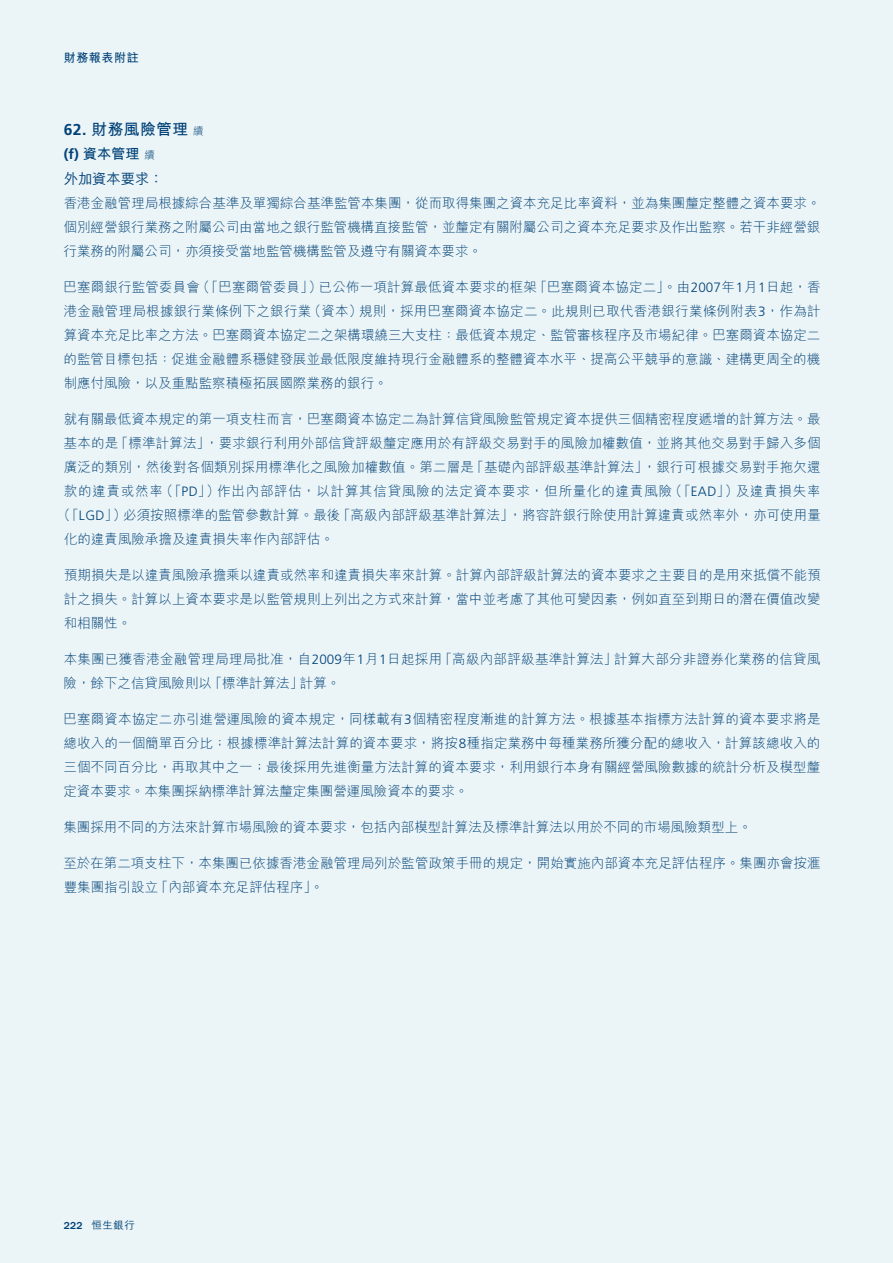
<style>
.page{position:relative;width:893px;height:1263px;background:#ebf4f7}
.page>*{position:absolute;margin:0;border:0;box-sizing:border-box;transform-origin:0 0}
.t1{font:700 15.75px "M Hei HK";letter-spacing:.025em;color:#004277}
.t2{font:500 14.25px/24.6px "M Hei HK";color:#004277}
.t3{font:300 13.5px/24px "M Hei HK";color:#004277;text-align:justify}
.t4{font:300 13.5px/24px "M Hei HK";letter-spacing:.02em;color:#004277}
.t5{font:300 13.5px "M Hei HK";letter-spacing:.06em;color:#004277}
.t6{font:700 12px "M Hei HK";letter-spacing:.05em;color:#004277}
.t7{font:500 10.5px "M Hei HK";color:#004277}
.s1{font-family:"Frutiger LT Std"}
.s2{font-weight:300;font-size:10.5px}
.s3{font-family:"Frutiger LT Std";font-weight:700}
.s4{font-weight:700}
.s5{font-family:"ITC Franklin Gothic Std"}
</style>
<div class="page">
<p class="t6" style="left:64px;top:49px;width:76px">財務報表附註</p>
<p class="t1" style="left:64px;top:118px;width:141px"><span class="s1">62.</span> 財務風險管理<span class="s2">續</span></p>
<p class="t2" style="left:64px;top:141px;width:101px"><span class="s3">(f)</span> <span class="s4">資本管理</span><span class="s2">續</span>外加資本要求：</p>
<p class="t3" style="left:63px;top:190px;width:758px">香港金融管理局根據綜合基準及單獨綜合基準監管本集團，從而取得集團之資本充足比率資料，並為集團釐定整體之資本要求。個別經營銀行業務之附屬公司由當地之銀行監管機構直接監管，並釐定有關附屬公司之資本充足要求及作出監察。若干非經營銀行業務的附屬公司，亦須接受當地監管機構監管及遵守有關資本要求。</p>
<p class="t3" style="left:63px;top:274px;width:759px">巴塞爾銀行監管委員會（「巴塞爾管委員」）已公佈一項計算最低資本要求的框架「巴塞爾資本協定二」。由<span class="s1">2007</span>年<span class="s1">1</span>月<span class="s1">1</span>日起，香港金融管理局根據銀行業條例下之銀行業（資本）規則，採用巴塞爾資本協定二。此規則已取代香港銀行業條例附表<span class="s1">3</span>，作為計算資本充足比率之方法。巴塞爾資本協定二之架構環繞三大支柱：最低資本規定、監管審核程序及市場紀律。巴塞爾資本協定二的監管目標包括：促進金融體系穩健發展並最低限度維持現行金融體系的整體資本水平、提高公平競爭的意識、建構更周全的機制應付風險，以及重點監察積極拓展國際業務的銀行。</p>
<p class="t3" style="left:64px;top:406px;width:758px">就有關最低資本規定的第一項支柱而言，巴塞爾資本協定二為計算信貸風險監管規定資本提供三個精密程度遞增的計算方法。最</p>
<p class="t3" style="left:64px;top:430px;width:759px">基本的是「標準計算法」，要求銀行利用外部信貸評級釐定應用於有評級交易對手的風險加權數值，並將其他交易對手歸入多個</p>
<p class="t3" style="left:64px;top:454px;width:758px">廣泛的類別，然後對各個類別採用標準化之風險加權數值。第二層是「基礎內部評級基準計算法」，銀行可根據交易對手拖欠還</p>
<p class="t5" style="left:64px;top:481px;width:758px">款的違責或然率（「<span class="s1">PD</span>」）作出內部評估，以計算其信貸風險的法定資本要求，但所量化的違責風險（「<span class="s1">EAD</span>」）及違責損失率</p>
<p class="t3" style="left:57px;top:502px;width:765px">（「<span class="s1">LGD</span>」）必須按照標準的監管參數計算。最後「高級內部評級基準計算法」，將容許銀行除使用計算違責或然率外，亦可使用量</p>
<p class="t3" style="left:64px;top:526px;width:271px">化的違責風險承擔及違責損失率作內部評估。</p>
<p class="t3" style="left:64px;top:562px;width:759px">預期損失是以違責風險承擔乘以違責或然率和違責損失率來計算。計算內部評級計算法的資本要求之主要目的是用來抵償不能預計之損失。計算以上資本要求是以監管規則上列出之方式來計算，當中並考慮了其他可變因素，例如直至到期日的潛在價值改變和相關性。</p>
<p class="t4" style="left:64px;top:646px;width:758px">本集團已獲香港金融管理局理局批准，自<span class="s1">2009</span>年<span class="s1">1</span>月<span class="s1">1</span>日起採用「高級內部評級基準計算法」計算大部分非證券化業務的信貸風險，餘下之信貸風險則以「標準計算法」計算。</p>
<p class="t3" style="left:63px;top:706px;width:759px">巴塞爾資本協定二亦引進營運風險的資本規定，同樣載有<span class="s1">3</span>個精密程度漸進的計算方法。根據基本指標方法計算的資本要求將是總收入的一個簡單百分比；根據標準計算法計算的資本要求，將按<span class="s1">8</span>種指定業務中每種業務所獲分配的總收入，計算該總收入的三個不同百分比，再取其中之一；最後採用先進衡量方法計算的資本要求，利用銀行本身有關經營風險數據的統計分析及模型釐定資本要求。本集團採納標準計算法釐定集團營運風險資本的要求。</p>
<p class="t3" style="left:63px;top:814px;width:690px">集團採用不同的方法來計算市場風險的資本要求，包括內部模型計算法及標準計算法以用於不同的市場風險類型上。</p>
<p class="t3" style="left:63px;top:850px;width:759px">至於在第二項支柱下，本集團已依據香港金融管理局列於監管政策手冊的規定，開始實施內部資本充足評估程序。集團亦會按滙豐集團指引設立「內部資本充足評估程序」。</p>
<p class="t7" style="left:64px;top:1217px;width:73px"><span class="s5">222</span> 恒生銀行</p>
</div>
